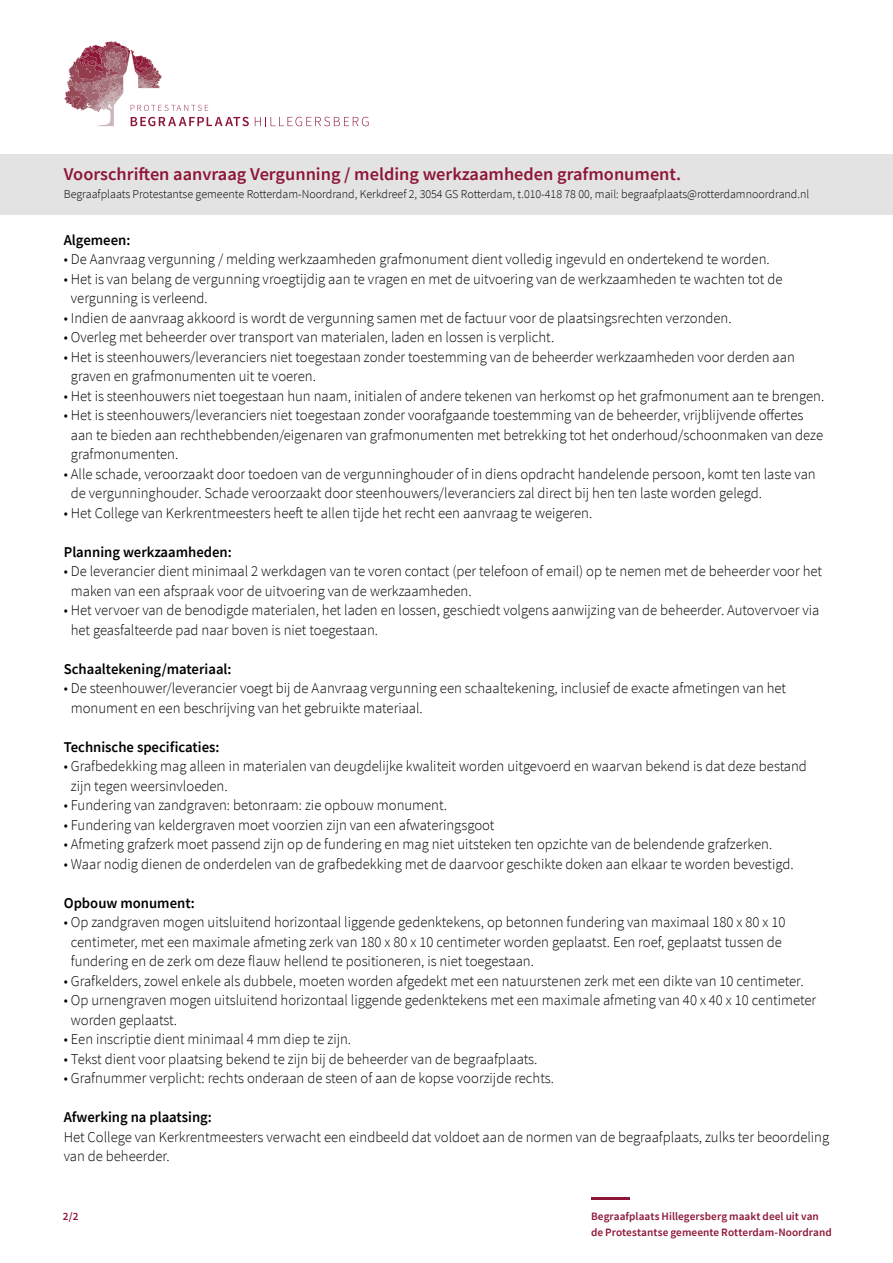
<style>
.page{position:relative;width:893px;height:1263px;background:#fff}
.page>*{position:absolute;margin:0;border:0;box-sizing:border-box;transform-origin:0 0}
.t1{font:600 18px "Source Sans Pro";color:#8d1637}
.t2{font:300 15px/19.5px "Source Sans Pro";color:#000}
.t3{font:600 15px "Source Sans Pro";color:#000}
.t4{font:300 12px "Source Sans Pro";color:#000}
.t5{font:600 11.25px/16.5px "Source Sans Pro";letter-spacing:.005em;color:#8d1637}
</style>
<div class="page">
<svg style="left:64px;top:41px;width:185px;height:85px"></svg>
<svg style="left:255px;top:117px;width:114px;height:9px"></svg>
<hr style="left:591px;top:1197px;width:39px;height:2px;background:#8d1637">
<div style="left:0;top:154px;width:893px;height:61px;background:#e3e3e3"></div>
<p class="t1" style="left:64px;top:162px;width:619px">Voorschriften aanvraag Vergunning / melding werkzaamheden grafmonument.</p>
<p class="t4" style="left:64px;top:187px;width:747px">Begraafplaats Protestantse gemeente Rotterdam-Noordrand, Kerkdreef 2, 3054 GS Rotterdam, t.010-418 78 00, mail: begraafplaats@rotterdamnoordrand.nl</p>
<p class="t3" style="left:64px;top:230px;width:68px">Algemeen:</p>
<p class="t2" style="left:64px;top:249px;width:707px">• De Aanvraag vergunning / melding werkzaamheden grafmonument dient volledig ingevuld en ondertekend te worden.</p>
<p class="t2" style="left:71px;top:269px;width:713px;text-indent:-7px">• Het is van belang de vergunning vroegtijdig aan te vragen en met de uitvoering van de werkzaamheden te wachten tot de vergunning is verleend.</p>
<p class="t2" style="left:64px;top:308px;width:669px">• Indien de aanvraag akkoord is wordt de vergunning samen met de factuur voor de plaatsingsrechten verzonden.</p>
<p class="t2" style="left:64px;top:327px;width:492px">• Overleg met beheerder over transport van materialen, laden en lossen is verplicht.</p>
<p class="t2" style="left:71px;top:347px;width:725px;text-indent:-7px">• Het is steenhouwers/leveranciers niet toegestaan zonder toestemming van de beheerder werkzaamheden voor derden aan graven en grafmonumenten uit te voeren.</p>
<p class="t2" style="left:64px;top:386px;width:762px">• Het is steenhouwers niet toegestaan hun naam, initialen of andere tekenen van herkomst op het grafmonument aan te brengen.</p>
<p class="t2" style="left:71px;top:405px;width:754px;text-indent:-7px">• Het is steenhouwers/leveranciers niet toegestaan zonder voorafgaande toestemming van de beheerder, vrijblijvende offertes aan te bieden aan rechthebbenden/eigenaren van grafmonumenten met betrekking tot het onderhoud/schoonmaken van deze grafmonumenten.</p>
<p class="t2" style="left:71px;top:464px;width:746px;text-indent:-7px">• Alle schade, veroorzaakt door toedoen van de vergunninghouder of in diens opdracht handelende persoon, komt ten laste van de vergunninghouder. Schade veroorzaakt door steenhouwers/leveranciers zal direct bij hen ten laste worden gelegd.</p>
<p class="t2" style="left:64px;top:503px;width:530px">• Het College van Kerkrentmeesters heeft te allen tijde het recht een aanvraag te weigeren.</p>
<p class="t3" style="left:64px;top:542px;width:170px">Planning werkzaamheden:</p>
<p class="t2" style="left:71px;top:561px;width:753px;text-indent:-7px">• De leverancier dient minimaal 2 werkdagen van te voren contact (per telefoon of email) op te nemen met de beheerder voor het maken van een afspraak voor de uitvoering van de werkzaamheden.</p>
<p class="t2" style="left:71px;top:600px;width:750px;text-indent:-7px">• Het vervoer van de benodigde materialen, het laden en lossen, geschiedt volgens aanwijzing van de beheerder. Autovervoer via het geasfalteerde pad naar boven is niet toegestaan.</p>
<p class="t3" style="left:64px;top:659px;width:169px">Schaaltekening/materiaal:</p>
<p class="t2" style="left:71px;top:678px;width:717px;text-indent:-7px">• De steenhouwer/leverancier voegt bij de Aanvraag vergunning een schaaltekening, inclusief de exacte afmetingen van het monument en een beschrijving van het gebruikte materiaal.</p>
<p class="t3" style="left:64px;top:737px;width:157px">Technische specificaties:</p>
<p class="t2" style="left:71px;top:756px;width:738px;text-indent:-7px">• Grafbedekking mag alleen in materialen van deugdelijke kwaliteit worden uitgevoerd en waarvan bekend is dat deze bestand zijn tegen weersinvloeden.</p>
<p class="t2" style="left:64px;top:795px;width:385px">• Fundering van zandgraven: betonraam: zie opbouw monument.</p>
<p class="t2" style="left:64px;top:815px;width:432px">• Fundering van keldergraven moet voorzien zijn van een afwateringsgoot</p>
<p class="t2" style="left:64px;top:834px;width:710px">• Afmeting grafzerk moet passend zijn op de fundering en mag niet uitsteken ten opzichte van de belendende grafzerken.</p>
<p class="t2" style="left:64px;top:854px;width:731px">• Waar nodig dienen de onderdelen van de grafbedekking met de daarvoor geschikte doken aan elkaar te worden bevestigd.</p>
<p class="t3" style="left:64px;top:893px;width:133px">Opbouw monument:</p>
<p class="t2" style="left:71px;top:912px;width:716px;text-indent:-7px">• Op zandgraven mogen uitsluitend horizontaal liggende gedenktekens, op betonnen fundering van maximaal 180 x 80 x 10 centimeter, met een maximale afmeting zerk van 180 x 80 x 10 centimeter worden geplaatst. Een roef, geplaatst tussen de fundering en de zerk om deze flauw hellend te positioneren, is niet toegestaan.</p>
<p class="t2" style="left:64px;top:971px;width:741px">• Grafkelders, zowel enkele als dubbele, moeten worden afgedekt met een natuurstenen zerk met een dikte van 10 centimeter.</p>
<p class="t2" style="left:71px;top:990px;width:747px;text-indent:-7px">• Op urnengraven mogen uitsluitend horizontaal liggende gedenktekens met een maximale afmeting van 40 x 40 x 10 centimeter worden geplaatst.</p>
<p class="t2" style="left:64px;top:1029px;width:289px">• Een inscriptie dient minimaal 4 mm diep te zijn.</p>
<p class="t2" style="left:64px;top:1049px;width:475px">• Tekst dient voor plaatsing bekend te zijn bij de beheerder van de begraafplaats.</p>
<p class="t2" style="left:64px;top:1068px;width:492px">• Grafnummer verplicht: rechts onderaan de steen of aan de kopse voorzijde rechts.</p>
<p class="t3" style="left:64px;top:1107px;width:150px">Afwerking na plaatsing:</p>
<p class="t2" style="left:64px;top:1127px;width:767px">Het College van Kerkrentmeesters verwacht een eindbeeld dat voldoet aan de normen van de begraafplaats, zulks ter beoordeling van de beheerder.</p>
<p class="t5" style="left:63px;top:1208px;width:17px">2/2</p>
<p class="t5" style="left:591px;top:1208px;width:242px">Begraafplaats Hillegersberg maakt deel uit van de Protestantse gemeente Rotterdam-Noordrand</p>
</div>
